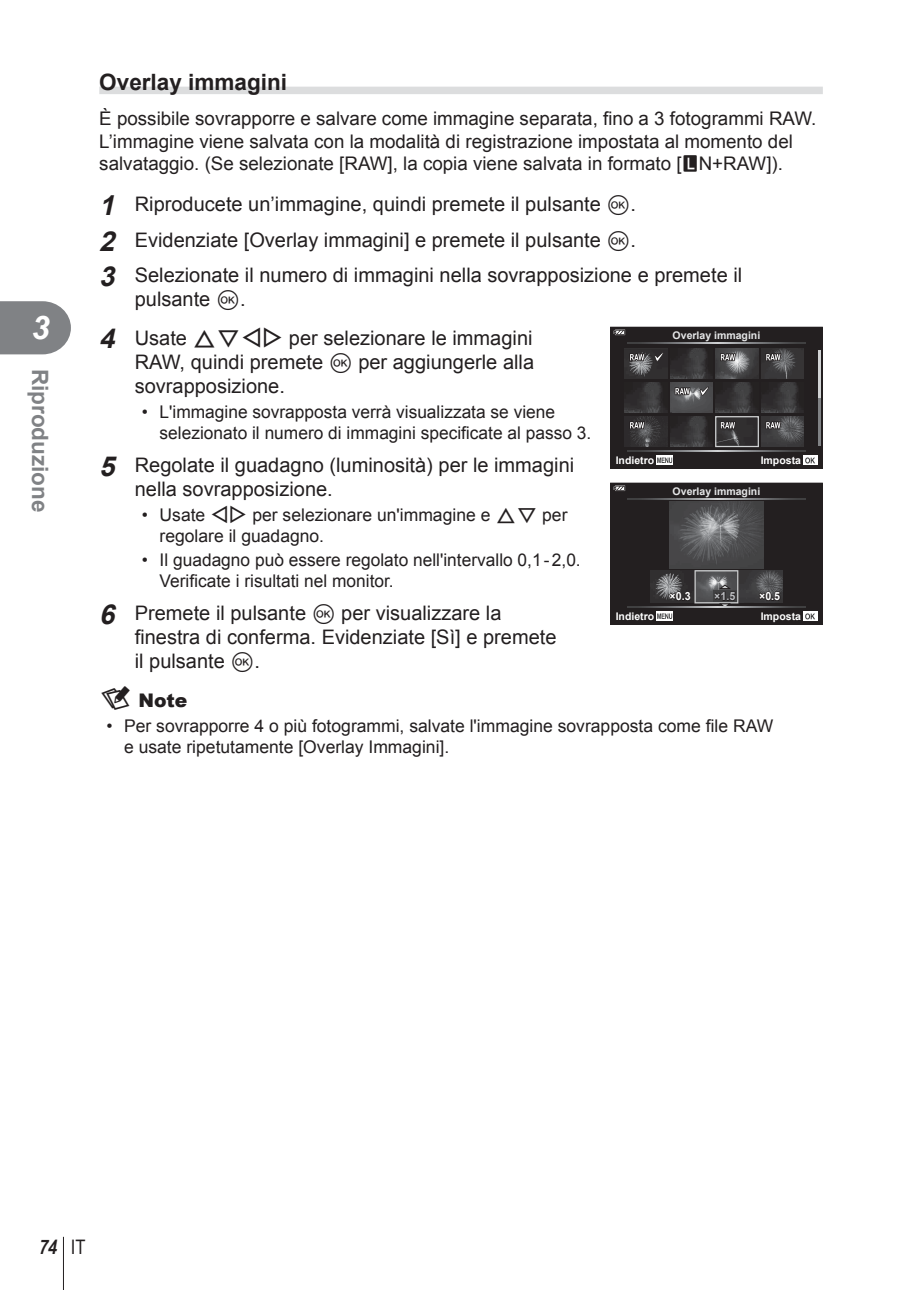
<style>
.page{position:relative;width:908px;height:1290px;background:#fff}
.page>*{position:absolute;margin:0;border:0;box-sizing:border-box;transform-origin:0 0}
.t1{font:italic 700 32.5px "Arial";color:#fff}
.t2{font:700 22.5px "Arial";color:#231f20}
.t3{font:700 22.5px "Arial";color:#808285}
.t4{font:20px/24px "Arial";color:#231f20}
.t5{font:italic 700 20px "Arial Narrow";color:#231f20}
.t6{font:18.75px/22.5px "Arial";color:#231f20}
.t7{font:900 18.75px "Arial";color:#231f20}
.t8{font:17.5px/21px "Arial";color:#231f20}
.t9{font:700 11.25px "Arial";color:#fff;scale:.95 1}
.t10{font:700 11.25px "Arial";color:#d1d3d4;scale:.95 1}
.t11{font:700 10.5px "Arial";color:#e6e7e8}
.t12{font:700 10.5px "Arial";color:#fff}
.s1{font-family:"olymp 11"}
.s2{font-weight:700;font-style:italic;font-size:27.5px}
.s3{font-family:"Olympus 7"}
.s4{font-family:"olympus 15"}
.s5{font-family:"olympus 15";font-weight:400;font-size:23.75px}
.s6{font-weight:400;font-style:normal}
</style>
<div class="page">
<svg style="left:0;top:301px;width:71px;height:53px;background:#8b8d8f"></svg>
<hr style="left:63px;top:1237px;width:1px;height:53px;background:#231f20">
<div style="left:99px;top:87px;width:723px;height:7px;background:#dcddde"></div>
<svg style="left:610px;top:327px;width:212px;height:141px;background:#393638"></svg>
<svg style="left:627px;top:342px;width:177px;height:1px"></svg>
<svg style="left:627px;top:451px;width:177px;height:1px"></svg>
<svg style="left:610px;top:483px;width:212px;height:141px;background:#383536"></svg>
<svg style="left:627px;top:498px;width:177px;height:1px"></svg>
<svg style="left:627px;top:607px;width:177px;height:1px"></svg>
<h1 class="t1" style="left:32px;top:310px;width:20px">3</h1>
<p class="t3" style="left:53px;top:369px;width:145px;rotate:90deg">Riproduzione</p>
<p class="t2" style="left:99px;top:70px;width:189px">Overlay immagini</p>
<p class="t6" style="left:99px;top:108px;width:718px">È possibile sovrapporre e salvare come immagine separata, fino a 3 fotogrammi RAW.<br>L’immagine viene salvata con la modalità di registrazione impostata al momento del salvataggio. (Se selezionate [RAW], la copia viene salvata in formato [<span class="s1">Y</span>N+RAW]).</p>
<p class="t4" style="left:99px;top:187px;width:644px;line-height:35.2px"><span class="s2">1</span> Riproducete un’immagine, quindi premete il pulsante <span class="s3">Q</span>.<br><span class="s2">2</span> Evidenziate [Overlay immagini] e premete il pulsante <span class="s3">Q</span>.<br><span class="s2">3</span> Selezionate il numero di immagini nella sovrapposizione e premete il</p>
<p class="t4" style="left:99px;top:280px;width:434px;line-height:38.5px;text-indent:35px">pulsante <span class="s3">Q</span>.<br><span class="s2">4</span> Usate <span class="s4">FGHI</span> per selezionare le immagini</p>
<p class="t4" style="left:135px;top:350px;width:400px">RAW, quindi premete <span class="s3">Q</span> per aggiungerle alla sovrapposizione.</p>
<p class="t8" style="left:159px;top:401px;width:433px;text-indent:-18px">• L'immagine sovrapposta verrà visualizzata se viene selezionato il numero di immagini specificate al passo 3.</p>
<p class="t4" style="left:135px;top:453px;width:441px;text-indent:-35px"><span class="s2">5</span> Regolate il guadagno (luminosità) per le immagini nella sovrapposizione.</p>
<p class="t8" style="left:159px;top:505px;width:409px;text-indent:-18px">• Usate <span class="s4">HI</span> per selezionare un'immagine e <span class="s4">FG</span> per regolare il guadagno.</p>
<p class="t8" style="left:159px;top:549px;width:422px;text-indent:-18px">• Il guadagno può essere regolato nell'intervallo 0,1 - 2,0.<br>Verificate i risultati nel monitor.</p>
<p class="t4" style="left:135px;top:601px;width:423px;text-indent:-35px"><span class="s2">6</span> Premete il pulsante <span class="s3">Q</span> per visualizzare la finestra di conferma. Evidenziate [Sì] e premete il pulsante <span class="s3">Q</span>.</p>
<p class="t11" style="left:672px;top:329px;width:89px">Overlay immagini</p>
<p class="t12" style="left:615px;top:455px;width:40px">Indietro</p>
<p class="t12" style="left:760px;top:455px;width:42px">Imposta</p>
<p class="t11" style="left:672px;top:485px;width:89px">Overlay immagini</p>
<p class="t9" style="left:669px;top:590px;width:24px">×0.3</p>
<p class="t10" style="left:714px;top:590px;width:24px">×1.5</p>
<p class="t9" style="left:758px;top:590px;width:24px">×0.5</p>
<p class="t12" style="left:615px;top:611px;width:40px">Indietro</p>
<p class="t12" style="left:760px;top:611px;width:42px">Imposta</p>
<p class="t7" style="left:99px;top:686px;width:90px"><span class="s5">$</span> Note</p>
<p class="t8" style="left:124px;top:716px;width:650px;text-indent:-18px">• Per sovrapporre 4 o più fotogrammi, salvate l'immagine sovrapposta come file RAW e usate ripetutamente [Overlay Immagini].</p>
<p class="t5" style="left:38px;top:1235px;width:48px">74 <span class="s6">IT</span></p>
</div>
